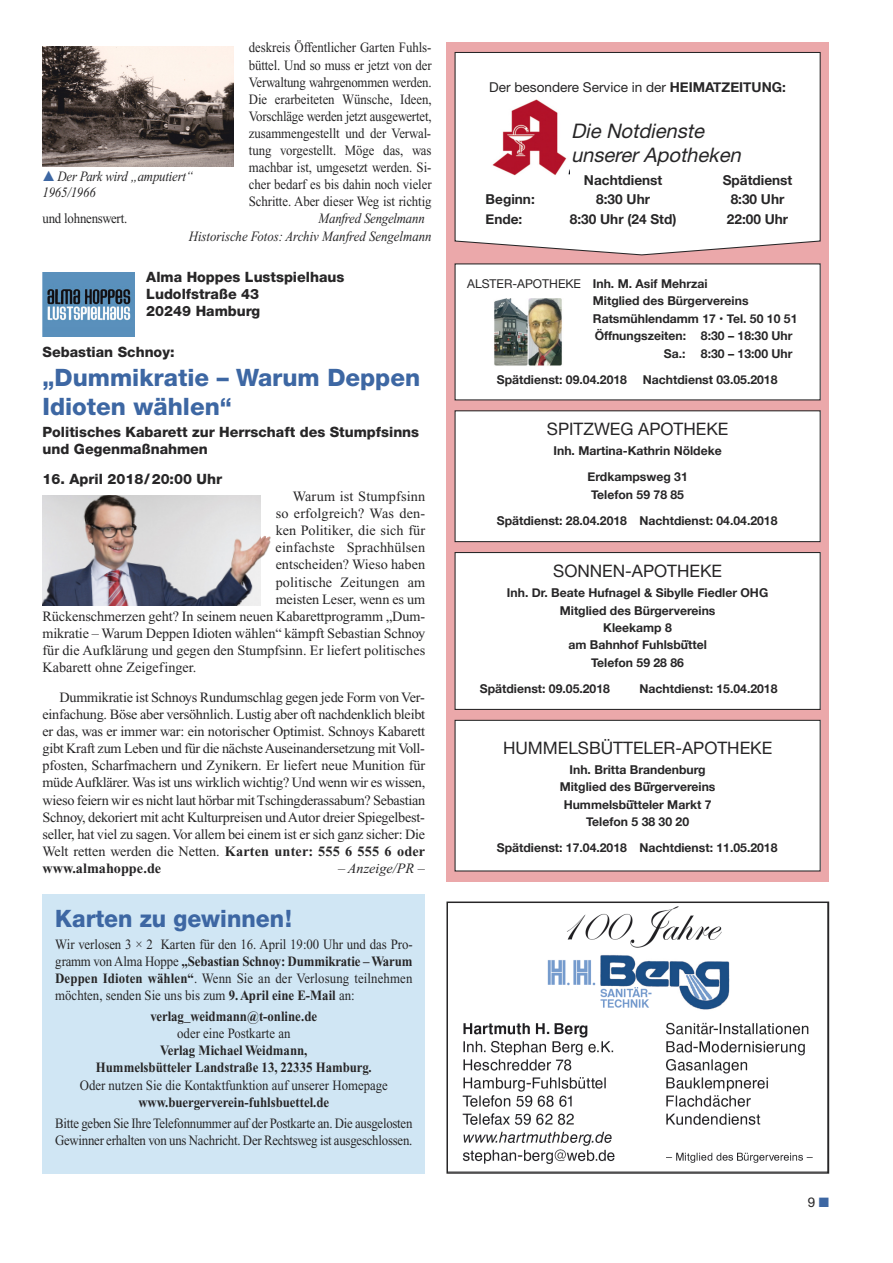
<style>
.page{position:relative;width:893px;height:1263px;background:#fff}
.page>*{position:absolute;margin:0;border:0;box-sizing:border-box;transform-origin:0 0}
.t1{font:800 24px/28.8px "Helvetica Neue";color:#3d67a3}
.t2{font:800 24px "Helvetica Neue";color:#3d67a3;scale:.95 1}
.t3{font:italic 20.1px/24.2px "Helvetica Neue";color:#272627}
.t4{font:17.25px "Helvetica Neue";color:#272627}
.t5{font:14.25px/17.1px "Times New Roman";letter-spacing:-.005em;color:#272627;text-align:justify}
.t6{font:14.25px/17.1px "Times New Roman";letter-spacing:-.005em;color:#272627;text-align:justify;scale:.9 1}
.t7{font:800 14.25px/17.1px "Helvetica Neue";color:#272627}
.t8{font:700 14.25px/17.1px "Times New Roman";color:#272627;text-align:center;scale:.9 1}
.t9{font:italic 14.25px/17.1px "Times New Roman";letter-spacing:-.015em;color:#272627;scale:.9 1}
.t10{font:italic 14.25px "Times New Roman";letter-spacing:-.015em;color:#272627}
.t11{font:700 13.65px "Helvetica Neue";color:#272627}
.t12{font:13.65px "Helvetica Neue";color:#272627}
.t13{font:13.5px "Helvetica Neue";color:#272627}
.t14{font:700 12.15px/17.4px "Helvetica Neue";color:#272627;text-align:center}
.s1{font-weight:700}
.s2{font-weight:400}
.s3{color:#3d67a3}
</style>
<div class="page">
<div style="left:43px;top:894px;width:382px;height:280px;background:#d0e6f4"></div>
<div style="left:446px;top:43px;width:383px;height:839px;background:#eba8aa"></div>
<img style="left:462px;top:906px;width:351px;height:258px">
<div style="left:455px;top:52px;width:366px;height:203px;background:#fff"></div>
<div style="left:455px;top:264px;width:365px;height:136px;background:#fff"></div>
<div style="left:455px;top:411px;width:365px;height:131px;background:#fff"></div>
<div style="left:455px;top:410px;width:366px;height:132px;border:1px solid #272627"></div>
<div style="left:455px;top:552px;width:365px;height:157px;background:#fff"></div>
<div style="left:455px;top:552px;width:366px;height:158px;border:1px solid #272627"></div>
<div style="left:455px;top:720px;width:365px;height:151px;background:#fff"></div>
<div style="left:455px;top:720px;width:366px;height:151px;border:1px solid #272627"></div>
<img style="left:489px;top:99px;width:80px;height:83px">
<img style="left:494px;top:298px;width:68px;height:68px">
<div style="left:446px;top:901px;width:383px;height:273px;border:2px solid #272627"></div>
<img style="left:43px;top:272px;width:91px;height:64px">
<img style="left:43px;top:496px;width:218px;height:109px">
<img style="left:258px;top:536px;width:13px;height:25px">
<img style="left:43px;top:47px;width:191px;height:120px">
<p class="t9" style="left:42px;top:169px;width:169px;line-height:16px;text-indent:15px">Der Park wird „amputiert“<br>1965/1966</p>
<p class="t6" style="left:249px;top:40px;width:205px">deskreis Öffentlicher Garten Fuhls&shy;büttel. Und so muss er jetzt von der Verwaltung wahrgenommen werden.<br>Die erarbeiteten Wünsche, Ideen, Vorschläge werden jetzt ausgewertet, zusammengestellt und der Verwal&shy;tung vorgestellt. Möge das, was machbar ist, umgesetzt werden. Si&shy;cher bedarf es bis dahin noch vieler Schritte. Aber dieser Weg ist richtig</p>
<p class="t6" style="left:43px;top:211px;width:96px">und lohnenswert.</p>
<p class="t9" style="left:189px;top:211px;width:271px;text-indent:130px">Manfred Sengelmann<br>Historische Fotos: Archiv Manfred Sengelmann</p>
<p class="t7" style="left:146px;top:270px;width:200px">Alma Hoppes Lustspielhaus<br>Ludolfstraße 43<br>20249 Hamburg</p>
<p class="t7" style="left:43px;top:345px;width:133px">Sebastian Schnoy:</p>
<h1 class="t1" style="left:43px;top:365px;width:379px">„Dummikratie – Warum Deppen<br>Idioten wählen“</h1>
<p class="t7" style="left:43px;top:424px;width:378px">Politisches Kabarett zur Herrschaft des Stumpfsinns und Gegenmaßnahmen</p>
<p class="t7" style="left:43px;top:471px;width:181px">16. April 2018/20:00 Uhr</p>
<p class="t5" style="left:293px;top:489px;width:134px">Warum ist Stumpfsinn</p>
<p class="t5" style="left:276px;top:506px;width:151px">so erfolgreich? Was den-</p>
<p class="t5" style="left:276px;top:523px;width:151px">ken Politiker, die sich für</p>
<p class="t5" style="left:276px;top:540px;width:151px">einfachste Sprachhülsen</p>
<p class="t5" style="left:276px;top:557px;width:151px">entscheiden? Wieso haben</p>
<p class="t5" style="left:276px;top:574px;width:151px">politische Zeitungen am</p>
<p class="t5" style="left:276px;top:592px;width:151px">meisten Leser, wenn es um</p>
<p class="t5" style="left:43px;top:609px;width:384px">Rückenschmerzen geht? In seinem neuen Kabarettprogramm „Dum-</p>
<p class="t5" style="left:43px;top:626px;width:384px">mikratie – Warum Deppen Idioten wählen“ kämpft Sebastian Schnoy</p>
<p class="t5" style="left:43px;top:643px;width:384px">für die Aufklärung und gegen den Stumpfsinn. Er liefert politisches</p>
<p class="t5" style="left:43px;top:660px;width:155px">Kabarett ohne Zeigefinger.</p>
<p class="t5" style="left:43px;top:690px;width:384px;text-indent:17px">Dummikratie ist Schnoys Rundumschlag gegen jede Form vonVer&shy;einfachung. Böse aber versöhnlich. Lustig aber oft nachdenklich bleibt er das, was er immer war: ein notorischer Optimist. Schnoys Kabarett gibt Kraft zum Leben und für die nächsteAuseinandersetzung mitVoll&shy;pfosten, Scharfmachern und Zynikern. Er liefert neue Munition für müdeAufklärer. Was ist uns wirklich wichtig? Und wenn wir es wissen, wieso feiern wir es nicht laut hörbar mitTschingderassabum? Sebastian Schnoy, dekoriert mit acht Kulturpreisen undAutor dreier Spiegelbest&shy;seller, hat viel zu sagen.Vor allem bei einem ist er sich ganz sicher: Die Welt retten werden die Netten. <span class="s1">Karten unter: 555 6 555 6 oder www.almahoppe.de</span></p>
<p class="t10" style="left:338px;top:863px;width:88px">– Anzeige/PR –</p>
<h1 class="t2" style="left:55px;top:910px;width:251px">Karten zu gewinnen!</h1>
<p class="t6" style="left:55px;top:936px;width:399px">Wir verlosen 3 × 2 Karten für den 16. April 19:00 Uhr und das Pro&shy;gramm von Alma Hoppe <span class="s1">„Sebastian Schnoy: Dummikratie –Warum Deppen Idioten wählen“</span>. Wenn Sie an der Verlosung teilnehmen möchten, senden Sie uns bis zum <span class="s1">9.April eine E-Mail</span> an:</p>
<p class="t8" style="left:150px;top:1009px;width:187px">verlag_weidmann@t-online.de</p>
<p class="t6" style="left:177px;top:1026px;width:127px">oder eine Postkarte an</p>
<p class="t8" style="left:96px;top:1043px;width:308px">Verlag Michael Weidmann,<br>Hummelsbütteler Landstraße 13, 22335 Hamburg.</p>
<p class="t6" style="left:80px;top:1078px;width:344px">Oder nutzen Sie die Kontaktfunktion auf unserer Homepage</p>
<p class="t8" style="left:138px;top:1095px;width:214px">www.buergerverein-fuhlsbuettel.de</p>
<p class="t6" style="left:55px;top:1116px;width:398px">Bitte geben Sie IhreTelefonnummer auf der Postkarte an. Die ausgelosten<br>Gewinner erhalten von uns Nachricht. Der Rechtsweg ist ausgeschlossen.</p>
<p class="t12" style="left:489px;top:82px;width:298px">Der besondere Service in der <span class="s1">HEIMATZEITUNG:</span></p>
<h2 class="t3" style="left:571px;top:121px;width:175px">Die Notdienste unserer Apotheken</h2>
<p class="t11" style="left:584px;top:172px;width:80px">Nachtdienst</p>
<p class="t11" style="left:723px;top:172px;width:71px">Spätdienst</p>
<p class="t11" style="left:486px;top:191px;width:51px">Beginn:</p>
<p class="t11" style="left:596px;top:191px;width:55px">8:30 Uhr</p>
<p class="t11" style="left:731px;top:191px;width:55px">8:30 Uhr</p>
<p class="t11" style="left:486px;top:211px;width:38px">Ende:</p>
<p class="t11" style="left:570px;top:211px;width:108px">8:30 Uhr (24 Std)</p>
<p class="t11" style="left:727px;top:211px;width:63px">22:00 Uhr</p>
<p class="t14" style="left:467px;top:274px;width:242px"><span class="s2">ALSTER-APOTHEKE</span> Inh. M. Asif Mehrzai</p>
<p class="t14" style="left:593px;top:292px;width:157px">Mitglied des Bürgervereins</p>
<p class="t14" style="left:593px;top:309px;width:206px">Ratsmühlendamm 17 • Tel. 50 10 51</p>
<p class="t14" style="left:595px;top:327px;width:199px">Öffnungszeiten: 8:30 – 18:30 Uhr</p>
<p class="t14" style="left:664px;top:344px;width:23px">Sa.:</p>
<p class="t14" style="left:701px;top:344px;width:93px">8:30 – 13:00 Uhr</p>
<p class="t14" style="left:497px;top:370px;width:132px">Spätdienst: 09.04.2018</p>
<p class="t14" style="left:643px;top:370px;width:136px">Nachtdienst 03.05.2018</p>
<p class="t4" style="left:547px;top:423px;width:183px">SPITZWEG APOTHEKE</p>
<p class="t14" style="left:553px;top:438px;width:170px;line-height:26px">Inh. Martina-Kathrin Nöldeke<br>Erdkampsweg 31</p>
<p class="t14" style="left:497px;top:481px;width:282px;line-height:26px">Telefon 59 78 85<br>Spätdienst: 28.04.2018 Nachtdienst: 04.04.2018</p>
<p class="t4" style="left:553px;top:564px;width:170px">SONNEN-APOTHEKE</p>
<p class="t14" style="left:507px;top:584px;width:263px">Inh. Dr. Beate Hufnagel &amp; Sibylle Fiedler OHG<br>Mitglied des Bürgervereins<br>Kleekamp 8<br>am Bahnhof Fuhlsbü̈ttel<br>Telefon 59 28 86</p>
<p class="t14" style="left:480px;top:679px;width:132px">Spätdienst: 09.05.2018</p>
<p class="t14" style="left:639px;top:679px;width:140px">Nachtdienst: 15.04.2018</p>
<p class="t4" style="left:503px;top:741px;width:271px">HUMMELSBÜTTELER-APOTHEKE</p>
<p class="t14" style="left:560px;top:760px;width:157px">Inh. Britta Brandenburg<br>Mitglied des Bü̈rgervereins<br>Hummelsbü̈tteler Markt 7<br>Telefon 5 38 30 20</p>
<p class="t14" style="left:497px;top:838px;width:282px">Spätdienst: 17.04.2018 Nachtdienst: 11.05.2018</p>
<p class="t13" style="left:808px;top:1197px;width:23px">9 <span class="s3">■</span></p>
</div>
